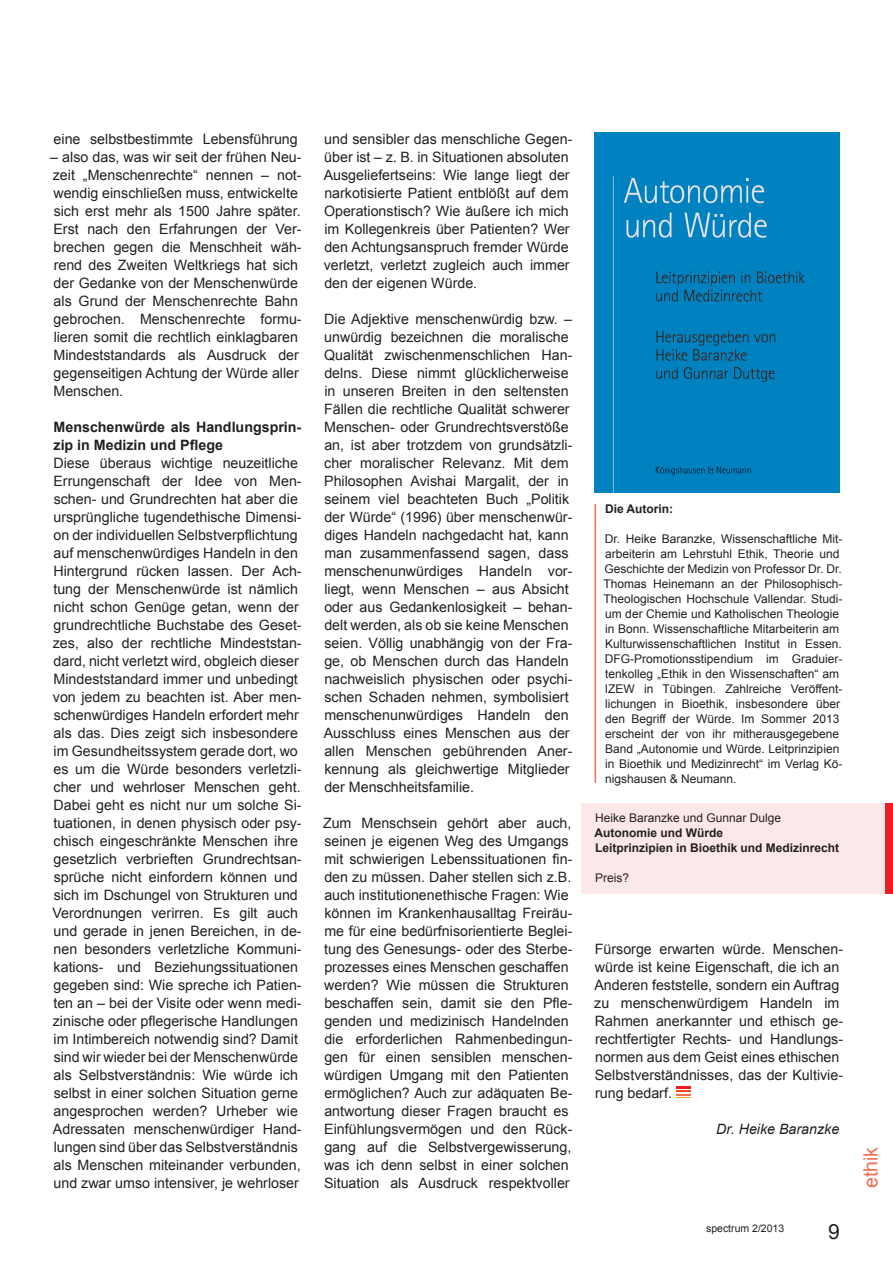
<style>
.page{position:relative;width:893px;height:1263px;background:#fff}
.page>*{position:absolute;margin:0;border:0;box-sizing:border-box;transform-origin:0 0}
.t1{font:21px "Arial";color:#231f20}
.t2{font:19.5px "Arial";color:#f36f51}
.Fließtext{font:14.25px/18px "Arial";color:#231f20}
.Fließtext-2{font:700 14.25px/18px "Arial";color:#231f20}
.Autor_Foto{font:italic 14.25px "Arial";color:#231f20}
.Bildunterschriften{font:12px/15px "Arial";color:#231f20}
.Bildunterschriften-2{font:700 12px "Arial";color:#231f20}
.t3{font:10.5px "Arial";color:#231f20}
</style>
<div class="page">
<svg style="left:676px;top:1086px;width:14px;height:12px"></svg>
<div style="left:595px;top:133px;width:245px;height:359px;background:#0082c0"></div>
<hr style="left:595px;top:504px;width:1px;height:279px;background:#f36f51">
<div style="left:582px;top:804px;width:311px;height:90px;background:#fde8e9"></div>
<div style="left:885px;top:804px;width:8px;height:90px;background:#ee1d23"></div>
<p class="Fließtext" style="left:54px;top:130px;width:246px">eine selbstbestimmte Lebensführung</p>
<p class="Fließtext" style="left:50px;top:148px;width:253px">– also das, was wir seit der frühen Neu&shy;zeit „Menschenrechte“ nennen – not&shy;wendig einschließen muss, entwickelte sich erst mehr als 1500 Jahre später.<br>Erst nach den Erfahrungen der Ver&shy;brechen gegen die Menschheit wäh&shy;rend des Zweiten Weltkriegs hat sich der Gedanke von der Menschenwürde als Grund der Menschenrechte Bahn gebrochen. Menschenrechte formu&shy;lieren somit die rechtlich einklagbaren Mindeststandards als Ausdruck der gegenseitigen Achtung der Würde aller Menschen.</p>
<p class="Fließtext-2" style="left:54px;top:418px;width:249px">Menschenwürde als Handlungsprin&shy;zip in Medizin und Pflege</p>
<p class="Fließtext" style="left:53px;top:454px;width:251px">Diese überaus wichtige neuzeitliche Errungenschaft der Idee von Men&shy;schen- und Grundrechten hat aber die ursprüngliche tugendethische Dimensi&shy;on der individuellen Selbstverpflichtung auf menschenwürdiges Handeln in den Hintergrund rücken lassen. Der Ach&shy;tung der Menschenwürde ist nämlich nicht schon Genüge getan, wenn der grundrechtliche Buchstabe des Geset&shy;zes, also der rechtliche Mindeststan&shy;dard, nicht verletzt wird, obgleich dieser Mindeststandard immer und unbedingt von jedem zu beachten ist. Aber men&shy;schenwürdiges Handeln erfordert mehr als das. Dies zeigt sich insbesondere im Gesundheitssystem gerade dort, wo es um die Würde besonders verletzli&shy;cher und wehrloser Menschen geht.<br>Dabei geht es nicht nur um solche Si&shy;tuationen, in denen physisch oder psy&shy;chisch eingeschränkte Menschen ihre gesetzlich verbrieften Grundrechtsan&shy;sprüche nicht einfordern können und sich im Dschungel von Strukturen und Verordnungen verirren. Es gilt auch und gerade in jenen Bereichen, in de&shy;nen besonders verletzliche Kommuni&shy;kations- und Beziehungssituationen gegeben sind: Wie spreche ich Patien&shy;ten an – bei der Visite oder wenn medi&shy;zinische oder pflegerische Handlungen im Intimbereich notwendig sind? Damit sind wir wieder bei der Menschenwürde als Selbstverständnis: Wie würde ich selbst in einer solchen Situation gerne angesprochen werden? Urheber wie Adressaten menschenwürdiger Hand&shy;lungen sind über das Selbstverständnis als Menschen miteinander verbunden, und zwar umso intensiver, je wehrloser</p>
<p class="Fließtext" style="left:324px;top:130px;width:250px">und sensibler das menschliche Gegen&shy;über ist – z. B. in Situationen absoluten Ausgeliefertseins: Wie lange liegt der narkotisierte Patient entblößt auf dem Operationstisch? Wie äußere ich mich im Kollegenkreis über Patienten? Wer den Achtungsanspruch fremder Würde verletzt, verletzt zugleich auch immer den der eigenen Würde.</p>
<p class="Fließtext" style="left:324px;top:310px;width:250px">Die Adjektive menschenwürdig bzw. – unwürdig bezeichnen die moralische Qualität zwischenmenschlichen Han&shy;delns. Diese nimmt glücklicherweise in unseren Breiten in den seltensten Fällen die rechtliche Qualität schwerer Menschen- oder Grundrechtsverstöße an, ist aber trotzdem von grundsätzli&shy;cher moralischer Relevanz. Mit dem Philosophen Avishai Margalit, der in seinem viel beachteten Buch „Politik der Würde“ (1996) über menschenwür&shy;diges Handeln nachgedacht hat, kann man zusammenfassend sagen, dass menschenunwürdiges Handeln vor&shy;liegt, wenn Menschen – aus Absicht oder aus Gedankenlosigkeit – behan&shy;delt werden, als ob sie keine Menschen seien. Völlig unabhängig von der Fra&shy;ge, ob Menschen durch das Handeln nachweislich physischen oder psychi&shy;schen Schaden nehmen, symbolisiert menschenunwürdiges Handeln den Ausschluss eines Menschen aus der allen Menschen gebührenden Aner&shy;kennung als gleichwertige Mitglieder der Menschheitsfamilie.</p>
<p class="Fließtext" style="left:323px;top:814px;width:251px">Zum Menschsein gehört aber auch, seinen je eigenen Weg des Umgangs mit schwierigen Lebenssituationen fin&shy;den zu müssen. Daher stellen sich z.B. auch institutionenethische Fragen: Wie können im Krankenhausalltag Freiräu&shy;me für eine bedürfnisorientierte Beglei&shy;tung des Genesungs- oder des Sterbe&shy;prozesses eines Menschen geschaffen werden? Wie müssen die Strukturen beschaffen sein, damit sie den Pfle&shy;genden und medizinisch Handelnden die erforderlichen Rahmenbedingun&shy;gen für einen sensiblen menschen&shy;würdigen Umgang mit den Patienten ermöglichen? Auch zur adäquaten Be&shy;antwortung dieser Fragen braucht es Einfühlungsvermögen und den Rück&shy;gang auf die Selbstvergewisserung, was ich denn selbst in einer solchen Situation als Ausdruck respektvoller</p>
<p class="Bildunterschriften-2" style="left:605px;top:501px;width:70px">Die Autorin:</p>
<p class="Bildunterschriften" style="left:603px;top:531px;width:241px">Dr. Heike Baranzke, Wissenschaftliche Mit&shy;arbeiterin am Lehrstuhl Ethik, Theorie und Geschichte der Medizin von Professor Dr. Dr.<br>Thomas Heinemann an der Philosophisch-Theologischen Hochschule Vallendar. Studi&shy;um der Chemie und Katholischen Theologie in Bonn. Wissenschaftliche Mitarbeiterin am Kulturwissenschaftlichen Institut in Essen.<br>DFG-Promotionsstipendium im Graduier&shy;tenkolleg „Ethik in den Wissenschaften“ am IZEW in Tübingen. Zahlreiche Veröffent&shy;lichungen in Bioethik, insbesondere über den Begriff der Würde. Im Sommer 2013 erscheint der von ihr mitherausgegebene Band „Autonomie und Würde. Leitprinzipien in Bioethik und Medizinrecht“ im Verlag Kö&shy;nigshausen &amp; Neumann.</p>
<p class="Bildunterschriften" style="left:595px;top:810px;width:188px">Heike Baranzke und Gunnar Dulge</p>
<p class="Bildunterschriften-2" style="left:594px;top:825px;width:130px">Autonomie und Würde</p>
<p class="Bildunterschriften-2" style="left:595px;top:840px;width:246px">Leitprinzipien in Bioethik und Medizinrecht</p>
<p class="Bildunterschriften" style="left:595px;top:870px;width:36px">Preis?</p>
<p class="Fließtext" style="left:594px;top:940px;width:250px">Fürsorge erwarten würde. Menschen&shy;würde ist keine Eigenschaft, die ich an Anderen feststelle, sondern ein Auftrag zu menschenwürdigem Handeln im Rahmen anerkannter und ethisch ge&shy;rechtfertigter Rechts- und Handlungs&shy;normen aus dem Geist eines ethischen Selbstverständnisses, das der Kultivie&shy;rung bedarf.</p>
<p class="Autor_Foto" style="left:716px;top:1120px;width:125px">Dr. Heike Baranzke</p>
<p class="t3" style="left:706px;top:1221px;width:80px">spectrum 2/2013</p>
<p class="t1" style="left:828px;top:1218px;width:13px">9</p>
<h2 class="t2" style="left:858px;top:1188px;width:43px;rotate:-90deg">ethik</h2>
</div>
